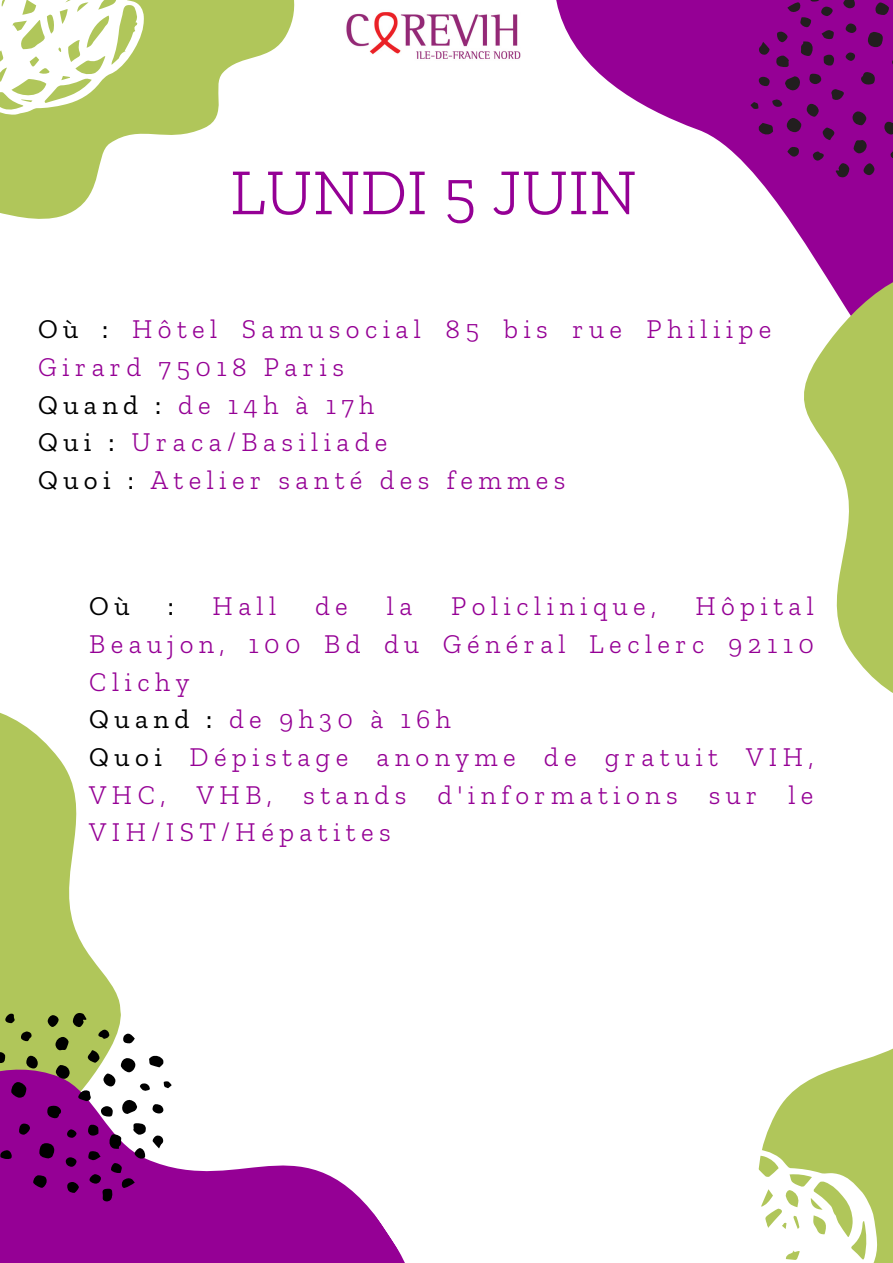
<style>
.page{position:relative;width:893px;height:1263px;background:#fff}
.page>*{position:absolute;margin:0;border:0;box-sizing:border-box;transform-origin:0 0}
.t1{font:300 65.55px "Zilla Slab";color:#950095}
.t2{font:300 27px/37.7px "Zilla Slab";letter-spacing:.2em;color:#950095;text-align:justify}
.t3{font:27px "Zilla Slab";color:#000}
.s1{font-weight:400;color:#000}
</style>
<div class="page">
<svg style="left:556px;top:0;width:337px;height:270px;fill:#950095"></svg>
<svg style="left:0;top:712px;width:77px;height:214px;fill:#b0c65a"></svg>
<svg style="left:0;top:926px;width:405px;height:337px"></svg>
<svg style="left:804px;top:270px;width:89px;height:423px"></svg>
<svg style="left:39px;top:1143px;width:16px;height:15px"></svg>
<svg style="left:11px;top:1082px;width:16px;height:16px"></svg>
<svg style="left:121px;top:1099px;width:16px;height:15px"></svg>
<svg style="left:121px;top:1058px;width:15px;height:14px"></svg>
<svg style="left:56px;top:1065px;width:14px;height:14px"></svg>
<svg style="left:47px;top:1105px;width:15px;height:14px"></svg>
<svg style="left:55px;top:1037px;width:14px;height:14px"></svg>
<svg style="left:73px;top:1013px;width:14px;height:15px"></svg>
<svg style="left:33px;top:1175px;width:14px;height:13px"></svg>
<svg style="left:148px;top:1055px;width:16px;height:12px"></svg>
<svg style="left:103px;top:1073px;width:12px;height:13px"></svg>
<svg style="left:26px;top:1055px;width:12px;height:13px"></svg>
<svg style="left:101px;top:1106px;width:12px;height:11px"></svg>
<svg style="left:87px;top:1050px;width:12px;height:13px"></svg>
<svg style="left:77px;top:1090px;width:14px;height:12px"></svg>
<svg style="left:67px;top:1182px;width:12px;height:11px"></svg>
<svg style="left:48px;top:1015px;width:11px;height:12px"></svg>
<svg style="left:19px;top:1123px;width:11px;height:12px"></svg>
<svg style="left:152px;top:1135px;width:12px;height:13px"></svg>
<svg style="left:0;top:1052px;width:5px;height:11px"></svg>
<svg style="left:0;top:1149px;width:13px;height:10px"></svg>
<svg style="left:123px;top:1033px;width:12px;height:11px"></svg>
<svg style="left:88px;top:1123px;width:58px;height:78px"></svg>
<svg style="left:152px;top:1104px;width:11px;height:9px"></svg>
<svg style="left:20px;top:1031px;width:12px;height:11px"></svg>
<svg style="left:65px;top:1157px;width:12px;height:10px"></svg>
<svg style="left:97px;top:1030px;width:12px;height:10px"></svg>
<svg style="left:5px;top:1013px;width:11px;height:10px"></svg>
<svg style="left:67px;top:1129px;width:9px;height:9px"></svg>
<svg style="left:140px;top:1083px;width:10px;height:9px"></svg>
<svg style="left:164px;top:1081px;width:8px;height:7px"></svg>
<svg style="left:867px;top:32px;width:16px;height:15px"></svg>
<svg style="left:852px;top:111px;width:14px;height:14px"></svg>
<svg style="left:860px;top:72px;width:15px;height:13px"></svg>
<svg style="left:853px;top:139px;width:13px;height:14px"></svg>
<svg style="left:835px;top:163px;width:14px;height:14px"></svg>
<svg style="left:875px;top:2px;width:14px;height:13px"></svg>
<svg style="left:884px;top:122px;width:9px;height:13px"></svg>
<svg style="left:843px;top:0;width:12px;height:8px"></svg>
<svg style="left:863px;top:163px;width:11px;height:12px"></svg>
<svg style="left:758px;top:42px;width:12px;height:13px"></svg>
<svg style="left:787px;top:146px;width:12px;height:11px"></svg>
<svg style="left:776px;top:0;width:58px;height:67px"></svg>
<svg style="left:890px;top:148px;width:3px;height:11px"></svg>
<svg style="left:845px;top:23px;width:11px;height:10px"></svg>
<svg style="left:812px;top:150px;width:12px;height:11px"></svg>
<svg style="left:845px;top:53px;width:10px;height:8px"></svg>
<svg style="left:750px;top:74px;width:95px;height:66px"></svg>
<svg style="left:762px;top:1048px;width:131px;height:215px;fill:#b0c65a"></svg>
<svg style="left:758px;top:1149px;width:120px;height:114px"></svg>
<svg style="left:0;top:0;width:294px;height:219px;fill:#b0c65a"></svg>
<svg style="left:0;top:0;width:144px;height:115px"></svg>
<img style="left:346px;top:12px;width:175px;height:47px">
<p class="t1" style="left:230px;top:152px;width:408px">LUNDI 5 JUIN</p>
<p class="t2" style="left:38px;top:310px;width:735px"><span class="s1">Où :</span> Hôtel Samusocial 85 bis rue Philiipe<br>Girard 75018 Paris</p>
<p class="t2" style="left:38px;top:385px;width:338px"><span class="s1">Quand :</span> de 14h à 17h</p>
<p class="t2" style="left:38px;top:423px;width:351px"><span class="s1">Qui :</span> Uraca/Basiliade</p>
<p class="t2" style="left:38px;top:461px;width:529px"><span class="s1">Quoi :</span> Atelier santé des femmes</p>
<p class="t2" style="left:89px;top:587px;width:726px;text-indent:606px">Hôpital Beaujon, 100 Bd du Général Leclerc 92110<br>Clichy</p>
<p class="t2" style="left:89px;top:700px;width:363px"><span class="s1">Quand :</span> de 9h30 à 16h</p>
<p class="t2" style="left:89px;top:738px;width:726px"><span class="s1">Quoi</span> Dépistage anonyme de gratuit VIH, VHC, VHB, stands d'informations sur le VIH/IST/Hépatites</p>
<p class="t3" style="left:89px;top:590px;width:42px">Où</p>
<p class="t3" style="left:168px;top:590px;width:8px">:</p>
<p class="t2" style="left:212px;top:587px;width:65px">Hall</p>
<p class="t2" style="left:315px;top:587px;width:34px">de</p>
<p class="t2" style="left:387px;top:587px;width:27px">la</p>
<p class="t2" style="left:451px;top:587px;width:207px">Policlinique,</p>
</div>
